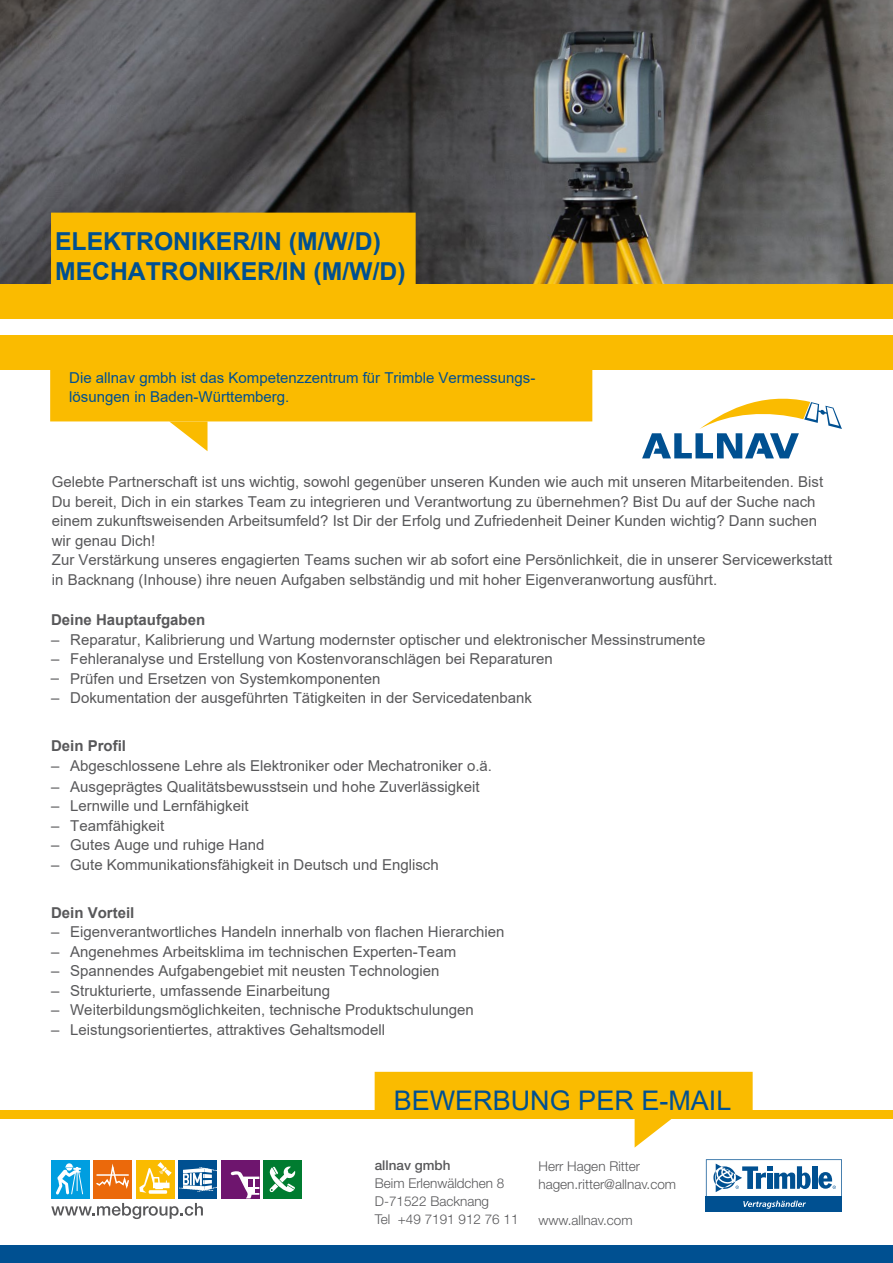
<style>
.page{position:relative;width:893px;height:1263px;background:#fff}
.page>*{position:absolute;margin:0;border:0;box-sizing:border-box;transform-origin:0 0}
.t1{font:27px "Arial";color:#005091}
.t2{font:700 24.75px/30.3px "Arial";color:#005091}
.Copy_Light_Aufzählun{font:15px/19.5px "Arial";color:#58585a}
.t3{font:15px/19.5px "Arial";color:#005091}
.t4{font:700 15px "Arial";color:#58585a}
.t5{font:300 13.5px "Helvetica Neue";color:#58585a}
.t6{font:500 13.5px "Helvetica Neue";color:#58585a}
</style>
<div class="page">
<img style="left:0;top:0;width:893px;height:285px">
<div style="left:0;top:1246px;width:893px;height:17px;background:#005091"></div>
<div style="left:0;top:1110px;width:893px;height:8px;background:#fabb00"></div>
<svg style="left:375px;top:1072px;width:378px;height:75px"></svg>
<div style="left:51px;top:213px;width:365px;height:72px;background:#fabb00"></div>
<div style="left:50px;top:370px;width:542px;height:51px;background:#fabb00"></div>
<div style="left:0;top:285px;width:893px;height:34px;background:#fabb00"></div>
<div style="left:0;top:336px;width:893px;height:34px;background:#fabb00"></div>
<svg style="left:169px;top:421px;width:38px;height:30px"></svg>
<svg style="left:706px;top:1159px;width:136px;height:52px"></svg>
<svg style="left:642px;top:398px;width:200px;height:60px"></svg>
<div style="left:51px;top:1160px;width:38px;height:38px;background:#009ee0"></div>
<svg style="left:56px;top:1163px;width:27px;height:31px"></svg>
<div style="left:94px;top:1160px;width:38px;height:38px;background:#eb690b"></div>
<svg style="left:96px;top:1163px;width:33px;height:26px"></svg>
<div style="left:136px;top:1160px;width:38px;height:38px;background:#fabb00"></div>
<svg style="left:149px;top:1190px;width:18px;height:4px"></svg>
<svg style="left:139px;top:1162px;width:33px;height:31px"></svg>
<div style="left:221px;top:1160px;width:38px;height:38px;background:#6e156e"></div>
<svg style="left:231px;top:1171px;width:28px;height:27px"></svg>
<div style="left:179px;top:1160px;width:38px;height:38px;background:#005091"></div>
<svg style="left:180px;top:1167px;width:37px;height:25px"></svg>
<div style="left:264px;top:1160px;width:38px;height:38px;background:#007c30"></div>
<svg style="left:269px;top:1166px;width:27px;height:26px"></svg>
<svg style="left:51px;top:1203px;width:152px;height:16px"></svg>
<p class="t2" style="left:55px;top:226px;width:352px">ELEKTRONIKER/IN (M/W/D)<br>MECHATRONIKER/IN (M/W/D)</p>
<p class="t3" style="left:69px;top:368px;width:467px">Die allnav gmbh ist das Kompetenzzentrum für Trimble Vermessungs&shy;lösungen in Baden-Württemberg.</p>
<p class="Copy_Light_Aufzählun" style="left:52px;top:472px;width:782px">Gelebte Partnerschaft ist uns wichtig, sowohl gegenüber unseren Kunden wie auch mit unseren Mitarbeitenden. Bist Du bereit, Dich in ein starkes Team zu integrieren und Verantwortung zu übernehmen? Bist Du auf der Suche nach einem zukunftsweisenden Arbeitsumfeld? Ist Dir der Erfolg und Zufriedenheit Deiner Kunden wichtig? Dann suchen wir genau Dich!<br>Zur Verstärkung unseres engagierten Teams suchen wir ab sofort eine Persönlichkeit, die in unserer Servicewerkstatt in Backnang (Inhouse) ihre neuen Aufgaben selbständig und mit hoher Eigenveranwortung ausführt.</p>
<p class="t4" style="left:51px;top:609px;width:156px">Deine Hauptaufgaben</p>
<p class="Copy_Light_Aufzählun" style="left:51px;top:629px;width:656px">– Reparatur, Kalibrierung und Wartung modernster optischer und elektronischer Messinstrumente</p>
<p class="Copy_Light_Aufzählun" style="left:51px;top:649px;width:503px">– Fehleranalyse und Erstellung von Kostenvoranschlägen bei Reparaturen</p>
<p class="Copy_Light_Aufzählun" style="left:51px;top:668px;width:331px">– Prüfen und Ersetzen von Systemkomponenten</p>
<p class="Copy_Light_Aufzählun" style="left:51px;top:688px;width:483px">– Dokumentation der ausgeführten Tätigkeiten in der Servicedatenbank</p>
<p class="t4" style="left:51px;top:735px;width:77px">Dein Profil</p>
<p class="Copy_Light_Aufzählun" style="left:51px;top:755px;width:442px">– Abgeschlossene Lehre als Elektroniker oder Mechatroniker o.ä.</p>
<p class="Copy_Light_Aufzählun" style="left:51px;top:776px;width:430px">– Ausgeprägtes Qualitätsbewusstsein und hohe Zuverlässigkeit</p>
<p class="Copy_Light_Aufzählun" style="left:51px;top:796px;width:199px">– Lernwille und Lernfähigkeit</p>
<p class="Copy_Light_Aufzählun" style="left:51px;top:815px;width:115px">– Teamfähigkeit</p>
<p class="Copy_Light_Aufzählun" style="left:51px;top:835px;width:215px">– Gutes Auge und ruhige Hand</p>
<p class="Copy_Light_Aufzählun" style="left:51px;top:854px;width:389px">– Gute Kommunikationsfähigkeit in Deutsch und Englisch</p>
<p class="t4" style="left:51px;top:902px;width:85px">Dein Vorteil</p>
<p class="Copy_Light_Aufzählun" style="left:51px;top:922px;width:455px">– Eigenverantwortliches Handeln innerhalb von flachen Hierarchien</p>
<p class="Copy_Light_Aufzählun" style="left:51px;top:941px;width:407px">– Angenehmes Arbeitsklima im technischen Experten-Team</p>
<p class="Copy_Light_Aufzählun" style="left:51px;top:961px;width:390px">– Spannendes Aufgabengebiet mit neusten Technologien</p>
<p class="Copy_Light_Aufzählun" style="left:51px;top:980px;width:281px">– Strukturierte, umfassende Einarbeitung</p>
<p class="Copy_Light_Aufzählun" style="left:51px;top:1000px;width:424px">– Weiterbildungsmöglichkeiten, technische Produktschulungen</p>
<p class="Copy_Light_Aufzählun" style="left:51px;top:1019px;width:336px">– Leistungsorientiertes, attraktives Gehaltsmodell</p>
<p class="t1" style="left:394px;top:1082px;width:339px">BEWERBUNG PER E-MAIL</p>
<p class="t6" style="left:375px;top:1157px;width:77px">allnav gmbh</p>
<p class="t5" style="left:375px;top:1175px;width:131px">Beim Erlenwäldchen 8</p>
<p class="t5" style="left:375px;top:1193px;width:116px">D-71522 Backnang</p>
<p class="t5" style="left:375px;top:1211px;width:145px">Tel +49 7191 912 76 11</p>
<p class="t5" style="left:538px;top:1157px;width:103px">Herr Hagen Ritter</p>
<p class="t5" style="left:538px;top:1175px;width:139px">hagen.ritter@allnav.com</p>
<p class="t5" style="left:538px;top:1211px;width:96px">www.allnav.com</p>
</div>
